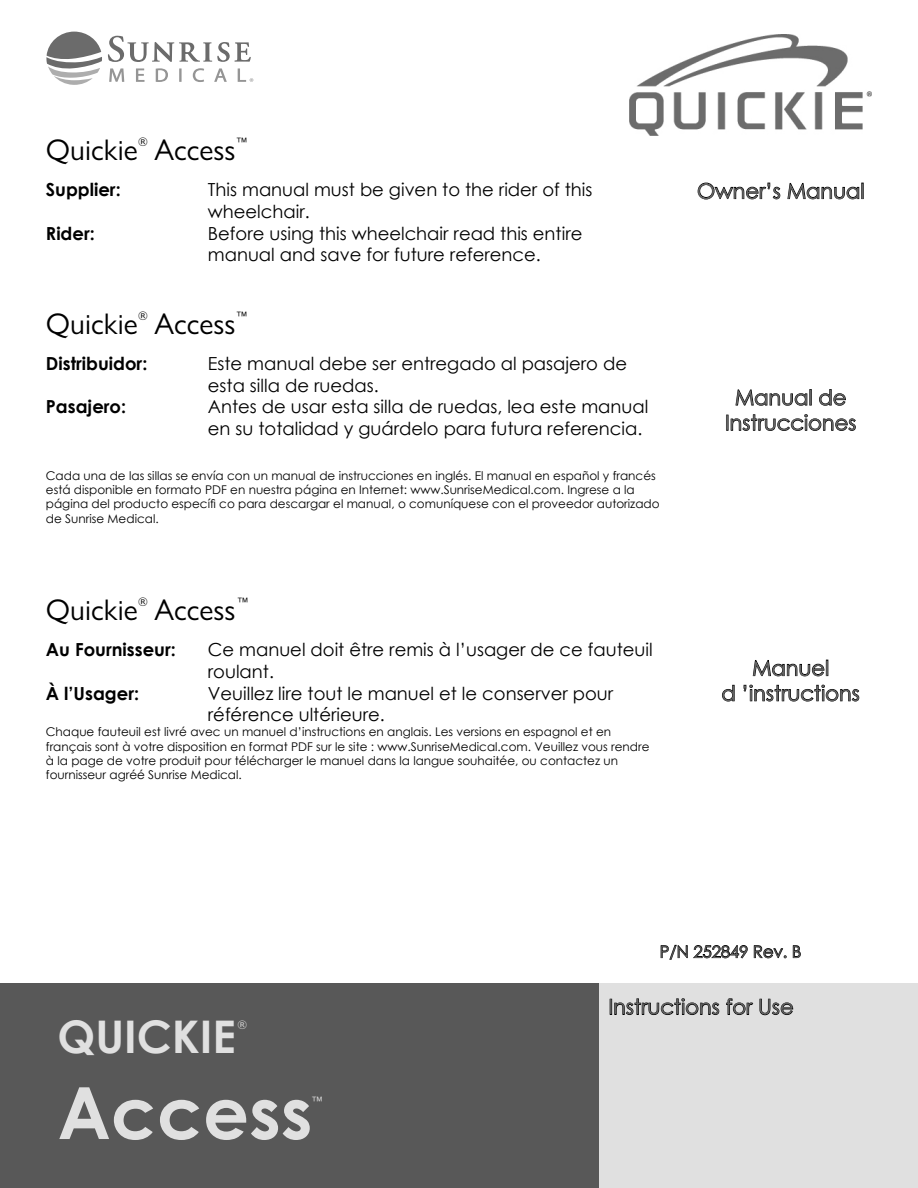
<style>
.page{position:relative;width:918px;height:1188px;background:#fff}
.page>*{position:absolute;margin:0;border:0;box-sizing:border-box;transform-origin:0 0}
.t1{font:700 72px "Century Gothic";color:#e0e0e0}
.t2{font:700 45px "Century Gothic";color:#e0e0e0}
.t3{font:30px "Gill Sans Nova";color:#000}
.t4{font:21px/25.2px "Century Gothic";color:#626262;text-align:center}
.t5{font:18px/21.6px "Century Gothic";color:#000}
.t6{font:700 18px "Century Gothic";color:#000}
.t7{font:16.5px "Century Gothic";color:#626262}
.t8{font:12.3px "Gill Sans Nova";color:#000}
.t9{font:12.3px "Gill Sans Nova";color:#e0e0e0}
.t10{font:12px/14.4px "Century Gothic";color:#000}
</style>
<div class="page">
<div style="left:0;top:983px;width:599px;height:205px;background:#585858"></div>
<div style="left:599px;top:983px;width:319px;height:205px;background:#e0e0e0"></div>
<svg style="left:609px;top:998px;width:184px;height:17px"></svg>
<svg style="left:660px;top:945px;width:141px;height:15px"></svg>
<svg style="left:697px;top:182px;width:167px;height:18px"></svg>
<svg style="left:735px;top:389px;width:111px;height:17px"></svg>
<svg style="left:726px;top:414px;width:130px;height:17px"></svg>
<svg style="left:753px;top:659px;width:76px;height:18px"></svg>
<svg style="left:722px;top:684px;width:138px;height:18px"></svg>
<svg style="left:46px;top:32px;width:56px;height:53px"></svg>
<svg style="left:108px;top:36px;width:143px;height:26px"></svg>
<svg style="left:109px;top:68px;width:15px;height:14px"></svg>
<svg style="left:136px;top:68px;width:9px;height:14px"></svg>
<svg style="left:156px;top:68px;width:12px;height:14px"></svg>
<svg style="left:179px;top:68px;width:3px;height:14px"></svg>
<svg style="left:193px;top:68px;width:11px;height:14px"></svg>
<svg style="left:214px;top:68px;width:13px;height:14px"></svg>
<svg style="left:238px;top:68px;width:15px;height:14px"></svg>
<img style="left:629px;top:34px;width:243px;height:102px">
<p class="t8" style="left:138px;top:138px;width:11px">®</p>
<p class="t8" style="left:237px;top:138px;width:12px">™</p>
<h3 class="t3" style="left:46px;top:139px;width:191px">Quickie Access</h3>
<h3 class="t6" style="left:46px;top:182px;width:76px">Supplier:</h3>
<h3 class="t5" style="left:208px;top:180px;width:386px">This manual must be given to the rider of this wheelchair.</h3>
<h3 class="t6" style="left:46px;top:225px;width:50px">Rider:</h3>
<h3 class="t5" style="left:208px;top:224px;width:376px">Before using this wheelchair read this entire manual and save for future reference.</h3>
<p class="t8" style="left:138px;top:312px;width:11px">®</p>
<p class="t8" style="left:237px;top:312px;width:12px">™</p>
<h3 class="t3" style="left:46px;top:313px;width:191px">Quickie Access</h3>
<h3 class="t6" style="left:46px;top:356px;width:103px">Distribuidor:</h3>
<h3 class="t5" style="left:208px;top:354px;width:421px">Este manual debe ser entregado al pasajero de esta silla de ruedas.</h3>
<h3 class="t6" style="left:46px;top:399px;width:82px">Pasajero:</h3>
<h3 class="t5" style="left:208px;top:398px;width:442px">Antes de usar esta silla de ruedas, lea este manual en su totalidad y guárdelo para futura referencia.</h3>
<p class="t10" style="left:46px;top:469px;width:615px">Cada una de las sillas se envía con un manual de instrucciones en inglés. El manual en español y francés está disponible en formato PDF en nuestra página en Internet: www.SunriseMedical.com. Ingrese a la página del producto específi co para descargar el manual, o comuníquese con el proveedor autorizado de Sunrise Medical.</p>
<p class="t8" style="left:138px;top:598px;width:11px">®</p>
<p class="t8" style="left:237px;top:598px;width:12px">™</p>
<h3 class="t3" style="left:46px;top:599px;width:191px">Quickie Access</h3>
<h3 class="t6" style="left:46px;top:642px;width:131px">Au Fournisseur:</h3>
<h3 class="t5" style="left:208px;top:640px;width:446px">Ce manuel doit être remis à l’usager de ce fauteuil roulant.</h3>
<h3 class="t6" style="left:46px;top:685px;width:95px">À l’Usager:</h3>
<h3 class="t5" style="left:208px;top:684px;width:407px">Veuillez lire tout le manuel et le conserver pour référence ultérieure.</h3>
<p class="t10" style="left:46px;top:726px;width:605px">Chaque fauteuil est livré avec un manuel d’instructions en anglais. Les versions en espagnol et en français sont à votre disposition en format PDF sur le site : www.SunriseMedical.com. Veuillez vous rendre à la page de votre produit pour télécharger le manuel dans la langue souhaitée, ou contactez un fournisseur agréé Sunrise Medical.</p>
<h3 class="t4" style="left:697px;top:180px;width:169px">Owner’s Manual</h3>
<h3 class="t4" style="left:725px;top:386px;width:133px">Manual de<br>Instrucciones</h3>
<h3 class="t4" style="left:721px;top:657px;width:140px">Manuel<br>d ’instructions</h3>
<h3 class="t7" style="left:660px;top:945px;width:143px">P/N 252849 Rev. B</h3>
<h2 class="t2" style="left:58px;top:1016px;width:180px">QUICKIE</h2>
<h1 class="t1" style="left:58px;top:1080px;width:256px">Access</h1>
<p class="t9" style="left:237px;top:1021px;width:11px">®</p>
<p class="t9" style="left:312px;top:1096px;width:12px">™</p>
<h3 class="t4" style="left:608px;top:996px;width:187px">Instructions for Use</h3>
</div>
